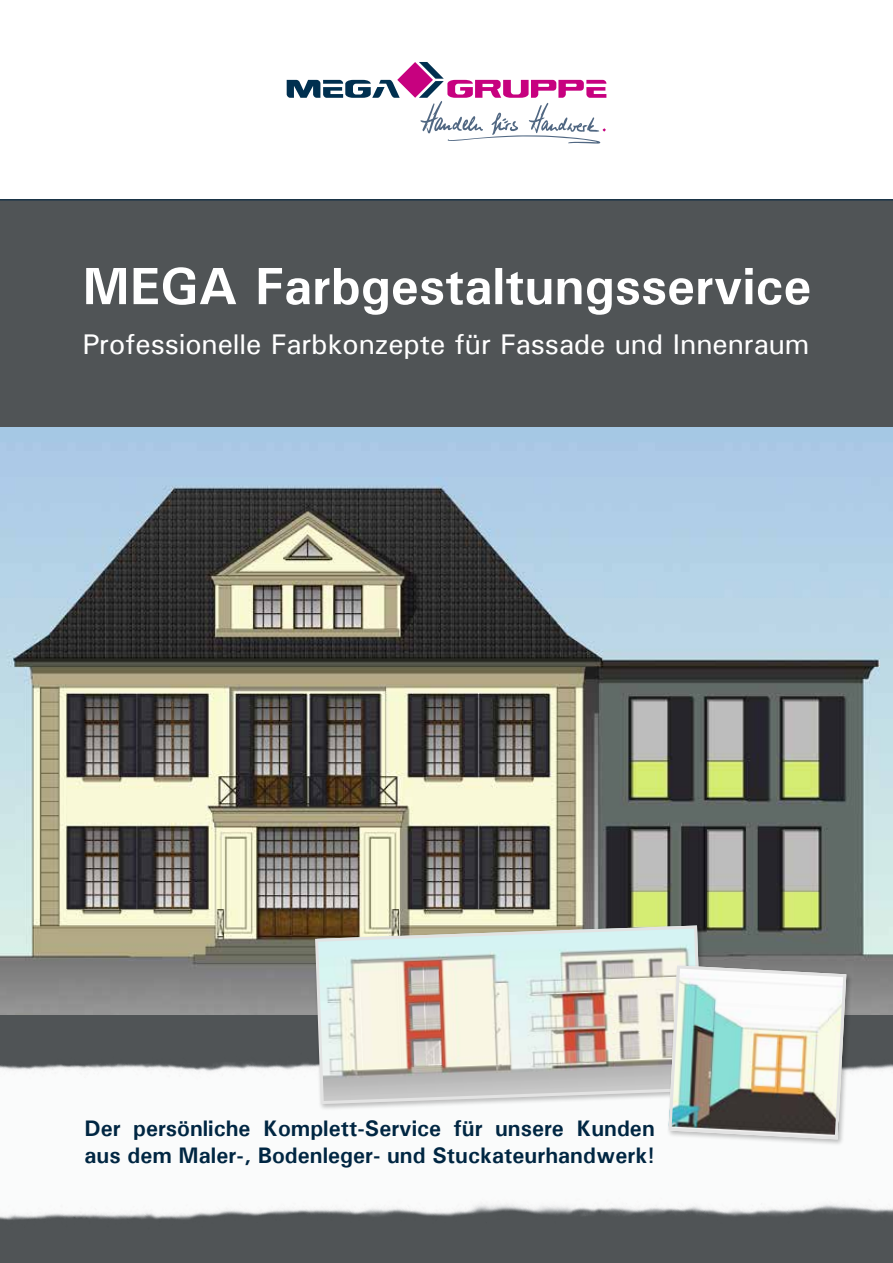
<style>
.page{position:relative;width:893px;height:1263px;background:#fff}
.page>*{position:absolute;margin:0;border:0;box-sizing:border-box;transform-origin:0 0}
.t1{font:700 52.5px "Univers";color:#fff}
.t2{font:500 28.5px "Univers";letter-spacing:-.005em;color:#fff}
.t3{font:700 22.5px/27px "Univers";color:#002642}
</style>
<div class="page">
<div style="left:0;top:200px;width:893px;height:1063px;background:#505456"></div>
<img style="left:0;top:1014px;width:893px;height:206px">
<svg style="left:287px;top:62px;width:319px;height:82px"></svg>
<hr style="left:0;top:199px;width:893px;height:1px;background:#002642">
<img style="left:0;top:427px;width:893px;height:587px">
<div style="left:313px;top:923px;width:396px;height:188px;background:#000;opacity:.25"></div>
<svg style="left:313px;top:924px;width:391px;height:182px;background:#d4d2ca"></svg>
<div style="left:666px;top:963px;width:187px;height:183px;background:#000;opacity:.25"></div>
<img style="left:668px;top:965px;width:178px;height:174px">
<div style="left:669px;top:965px;width:177px;height:174px;border:3px solid #e3e3e3;border-radius:9px"></div>
<h1 class="t1" style="left:82px;top:253px;width:730px">MEGA Farbgestaltungsservice</h1>
<p class="t2" style="left:82px;top:326px;width:729px">Professionelle Farbkonzepte für Fassade und Innenraum</p>
<p class="t3" style="left:85px;top:1114px;width:572px">Der persönliche Komplett-Service für unsere Kunden aus dem Maler-, Bodenleger- und Stuckateurhandwerk!</p>
</div>
